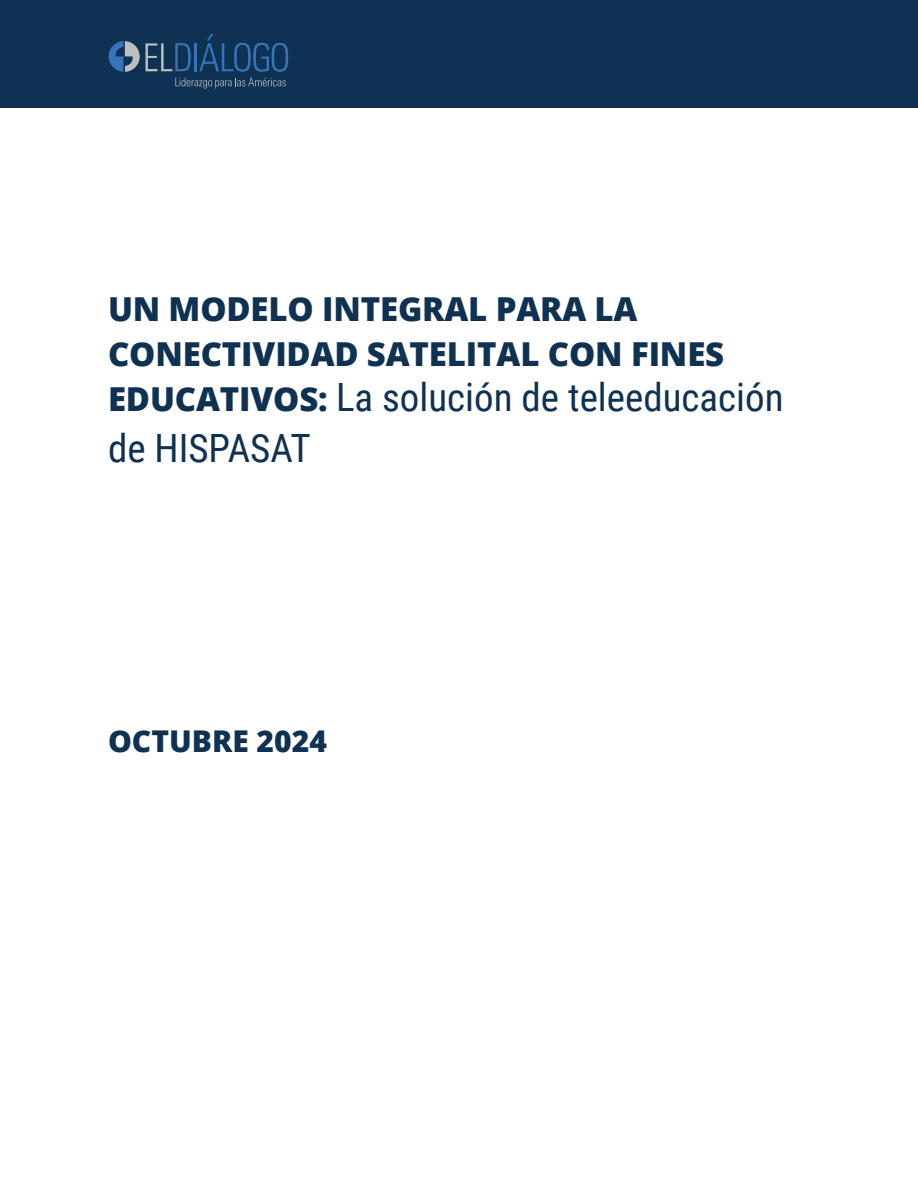
<style>
.page{position:relative;width:918px;height:1188px;background:#fff}
.page>*{position:absolute;margin:0;border:0;box-sizing:border-box;transform-origin:0 0}
.t1{font:39px/51px "Roboto Condensed";color:#0f3252}
.t2{font:800 33px/45px "Open Sans";letter-spacing:-.005em;color:#0f3252}
.t3{font:800 30px "Open Sans";color:#0f3252}
.s1{font-family:"Open Sans";font-weight:800;font-size:33px}
</style>
<div class="page">
<div style="left:0;top:0;width:918px;height:108px;background:#0f3252"></div>
<svg style="left:146px;top:43px;width:45px;height:28px"></svg>
<hr style="left:195px;top:43px;width:2px;height:28px;background:#3674ba">
<svg style="left:199px;top:34px;width:89px;height:38px"></svg>
<svg style="left:109px;top:41px;width:31px;height:31px"></svg>
<svg style="left:175px;top:78px;width:111px;height:11px"></svg>
<p class="t2" style="left:108px;top:284px;width:618px">UN MODELO INTEGRAL PARA LA<br>CONECTIVIDAD SATELITAL CON FINES</p>
<p class="t1" style="left:108px;top:370px;width:677px"><span class="s1">EDUCATIVOS:</span> La solución de teleeducación de HISPASAT</p>
<p class="t3" style="left:108px;top:718px;width:220px">OCTUBRE 2024</p>
</div>
